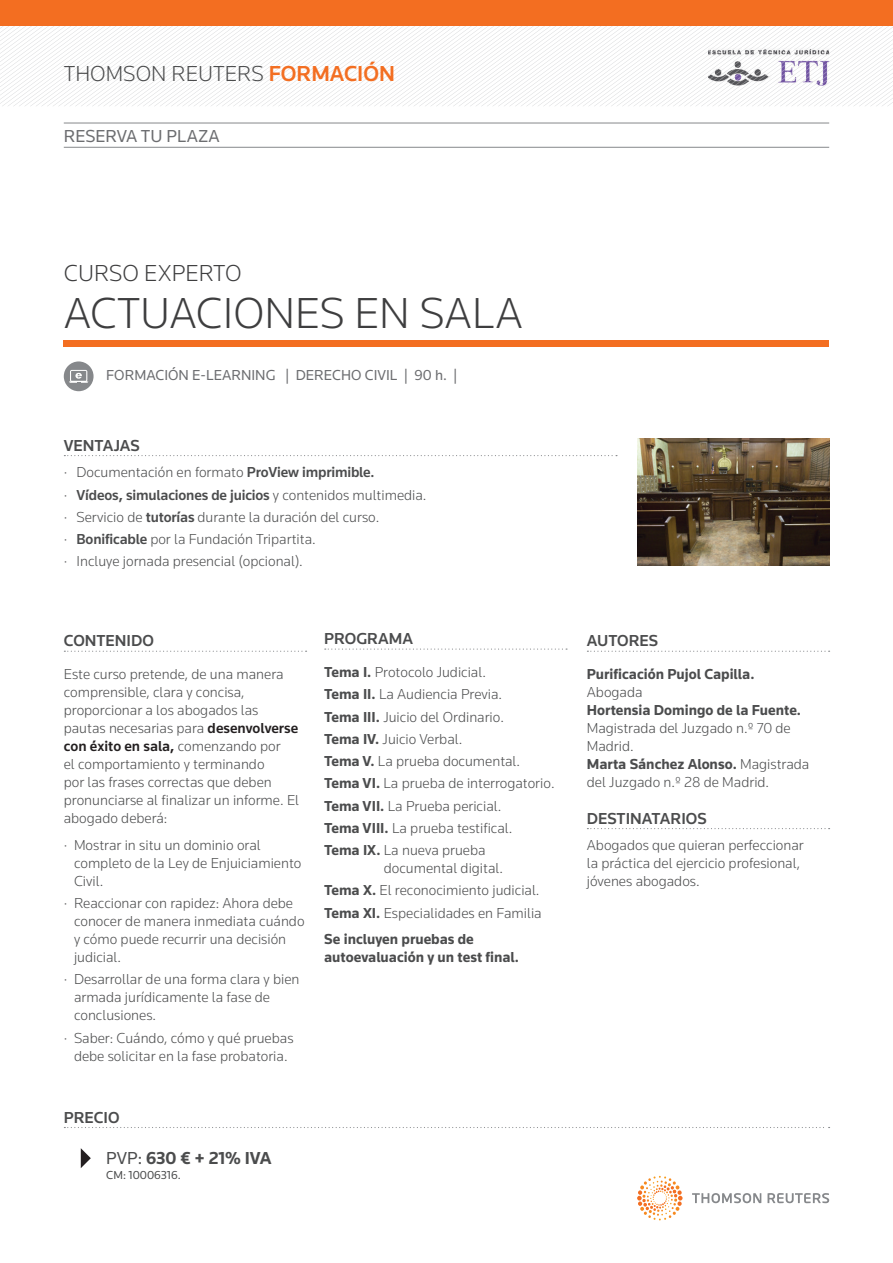
<style>
.page{position:relative;width:893px;height:1263px;background:#fff}
.page>*{position:absolute;margin:0;border:0;box-sizing:border-box;transform-origin:0 0}
.t1{font:300 45px "Knowledge";color:#3e3e3f}
.t2{font:300 24px "Knowledge";color:#3e3e3f}
.t3{font:300 22.5px "Knowledge";color:#4b4c4d}
.t4{font:700 18px "Knowledge";color:#4b4c4d}
.t5{font:18px "Knowledge";color:#6c6d70}
.t6{font:500 16.5px "Knowledge";color:#4b4c4d}
.t7{font:300 15px/18px "Knowledge";color:#4b4c4d}
.t8{font:700 15px/18px "Knowledge";color:#4b4c4d}
.t9{font:15px "Knowledge";color:#6c6d70}
.t10{font:12px "Knowledge";color:#4b4c4d}
.s1{font-weight:500;color:#f36e21}
.s2{font-weight:500}
.s3{font-weight:500;color:#231f20}
.s4{font-weight:400}
.s5{font-weight:700}
</style>
<div class="page">
<hr style="left:64px;top:123px;width:765px;height:1px;background:#86888b">
<hr style="left:64px;top:147px;width:765px;height:1px;background:#86888b">
<svg style="left:64px;top:361px;width:30px;height:30px"></svg>
<div style="left:64px;top:340px;width:765px;height:7px;background:#f36e21"></div>
<svg style="left:81px;top:1148px;width:10px;height:20px"></svg>
<svg style="left:692px;top:1193px;width:137px;height:10px"></svg>
<svg style="left:637px;top:1176px;width:46px;height:44px"></svg>
<svg style="left:64px;top:455px;width:553px;height:1px"></svg>
<img style="left:638px;top:438px;width:191px;height:128px">
<svg style="left:64px;top:651px;width:243px;height:1px"></svg>
<svg style="left:325px;top:648px;width:242px;height:2px"></svg>
<svg style="left:587px;top:651px;width:243px;height:1px"></svg>
<svg style="left:587px;top:828px;width:243px;height:1px"></svg>
<svg style="left:64px;top:1127px;width:766px;height:1px"></svg>
<svg style="left:0;top:0;width:893px;height:106px"></svg>
<h3 class="t3" style="left:64px;top:60px;width:333px">THOMSON REUTERS <span class="s1">FORMACIÓN</span></h3>
<p class="t5" style="left:64px;top:124px;width:158px">RESERVA TU PLAZA</p>
<h2 class="t2" style="left:64px;top:259px;width:179px">CURSO EXPERTO</h2>
<h1 class="t1" style="left:64px;top:285px;width:460px">ACTUACIONES EN SALA</h1>
<p class="t9" style="left:106px;top:366px;width:353px">FORMACIÓN E-LEARNING | DERECHO CIVIL | 90 h. |</p>
<p class="t6" style="left:64px;top:435px;width:78px">VENTAJAS</p>
<p class="t7" style="left:64px;top:461px;width:364px;line-height:22.2px">· Documentación en formato <span class="s2">ProView imprimible.<br></span>· <span class="s2">Vídeos, simulaciones de juicios</span> y contenidos multimedia. · Servicio de <span class="s2">tutorías</span> durante la duración del curso.<br>· <span class="s2">Bonificable</span> por la Fundación Tripartita.<br>· Incluye jornada presencial (opcional).</p>
<p class="t6" style="left:64px;top:631px;width:92px">CONTENIDO</p>
<p class="t7" style="left:64px;top:665px;width:237px">Este curso pretende, de una manera comprensible, clara y concisa, proporcionar a los abogados las pautas necesarias para <span class="s3">desenvolverse con éxito en sala,</span> comenzando por<br>el comportamiento y terminando<br>por las frases correctas que deben pronunciarse al finalizar un informe. El abogado deberá:</p>
<p class="t7" style="left:74px;top:835px;width:229px;text-indent:-10px">· Mostrar in situ un dominio oral completo de la Ley de Enjuiciamiento<br>Civil.</p>
<p class="t7" style="left:74px;top:894px;width:232px;text-indent:-10px">· Reaccionar con rapidez: Ahora debe conocer de manera inmediata cuándo y cómo puede recurrir una decisión judicial.</p>
<p class="t7" style="left:74px;top:970px;width:227px;text-indent:-10px">· Desarrollar de una forma clara y bien armada jurídicamente la fase de conclusiones.</p>
<p class="t7" style="left:64px;top:1028px;width:231px;text-align:center">· Saber: Cuándo, cómo y qué pruebas debe solicitar en la fase probatoria.</p>
<p class="t6" style="left:64px;top:1107px;width:57px">PRECIO</p>
<p class="t4" style="left:106px;top:1146px;width:167px"><span class="s4">PVP:</span> 630 € + 21% IVA</p>
<p class="t10" style="left:106px;top:1167px;width:76px">CM: 10006316.</p>
<p class="t6" style="left:324px;top:629px;width:90px">PROGRAMA</p>
<p class="t7" style="left:324px;top:661px;width:232px;line-height:22.2px"><span class="s5">Tema I.</span> Protocolo Judicial.<br><span class="s5">Tema II.</span> La Audiencia Previa.<br><span class="s5">Tema III.</span> Juicio del Ordinario.<br><span class="s5">Tema IV.</span> Juicio Verbal.<br><span class="s5">Tema V.</span> La prueba documental.<br><span class="s5">Tema VI.</span> La prueba de interrogatorio.<br><span class="s5">Tema VII.</span> La Prueba pericial.<br><span class="s5">Tema VIII.</span> La prueba testifical.<br><span class="s5">Tema IX.</span> La nueva prueba</p>
<p class="t7" style="left:324px;top:857px;width:219px;line-height:22.2px;text-indent:60px">documental digital.<br><span class="s5">Tema X.</span> El reconocimiento judicial.<br><span class="s5">Tema XI.</span> Especialidades en Familia</p>
<p class="t8" style="left:324px;top:930px;width:196px">Se incluyen pruebas de autoevaluación y un test final.</p>
<p class="t6" style="left:587px;top:631px;width:73px">AUTORES</p>
<p class="t8" style="left:587px;top:665px;width:169px">Purificación Pujol Capilla.</p>
<p class="t7" style="left:587px;top:683px;width:57px">Abogada</p>
<p class="t8" style="left:587px;top:701px;width:216px">Hortensia Domingo de la Fuente.</p>
<p class="t7" style="left:587px;top:719px;width:224px">Magistrada del Juzgado n.º 70 de<br>Madrid.<br><span class="s5">Marta Sánchez Alonso.</span> Magistrada del Juzgado n.º 28 de Madrid.</p>
<p class="t6" style="left:587px;top:808px;width:121px">DESTINATARIOS</p>
<p class="t7" style="left:587px;top:836px;width:218px">Abogados que quieran perfeccionar la práctica del ejercicio profesional, jóvenes abogados.</p>
</div>
